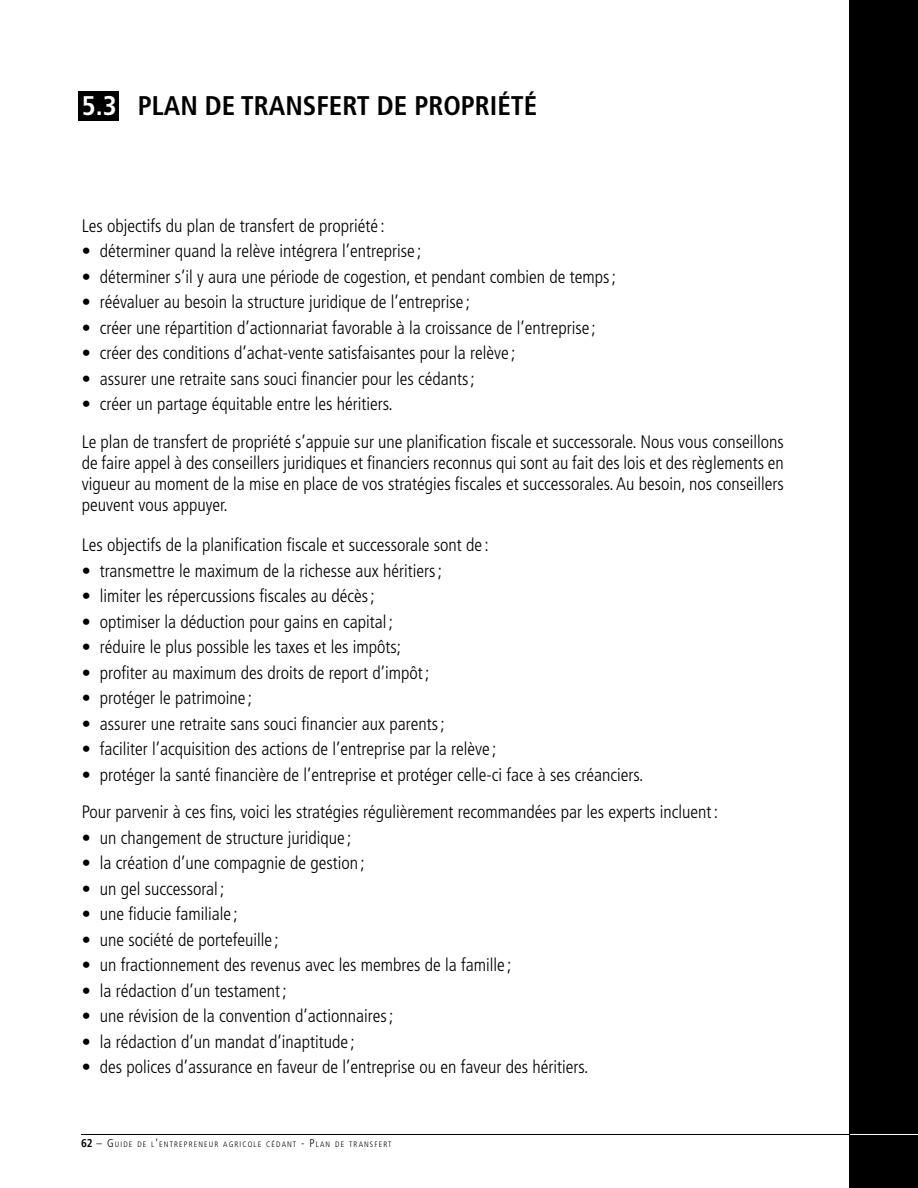
<style>
.page{position:relative;width:918px;height:1188px;background:#fff}
.page>*{position:absolute;margin:0;border:0;box-sizing:border-box;transform-origin:0 0}
.t1{font:700 condensed 27px "Frutiger";color:#000}
.t2{font:300 condensed 18px/37.5px "Frutiger";color:#000}
.t3{font:300 condensed 7.8px "Frutiger";letter-spacing:.145em;color:#000}
.s1{color:#fff}
.s2{font-weight:700;font-size:11.25px}
.s3{font-size:11.25px}
</style>
<div class="page">
<div style="left:850px;top:0;width:68px;height:1188px;background:#000"></div>
<hr style="left:849px;top:1134px;width:69px;height:1px;background:#fff">
<hr style="left:81px;top:1134px;width:769px;height:1px;background:#000">
<div style="left:78px;top:92px;width:40px;height:29px;background:#000"></div>
<h1 class="t1" style="left:82px;top:89px;width:457px"><span class="s1">5.3</span> PLAN DE TRANSFERT DE PROPRIÉTÉ</h1>
<p class="t2" style="left:82px;top:207px;width:304px">Les objectifs du plan de transfert de propriété :</p>
<p class="t2" style="left:82px;top:232px;width:341px">• déterminer quand la relève intégrera l’entreprise ;</p>
<p class="t2" style="left:82px;top:258px;width:536px">• déterminer s’il y aura une période de cogestion, et pendant combien de temps;</p>
<p class="t2" style="left:82px;top:283px;width:390px">• réévaluer au besoin la structure juridique de l’entreprise ;</p>
<p class="t2" style="left:82px;top:309px;width:516px">• créer une répartition d’actionnariat favorable à la croissance de l’entreprise ;</p>
<p class="t2" style="left:82px;top:334px;width:435px">• créer des conditions d’achat-vente satisfaisantes pour la relève ;</p>
<p class="t2" style="left:82px;top:360px;width:395px">• assurer une retraite sans souci financier pour les cédants;</p>
<p class="t2" style="left:82px;top:385px;width:704px">• créer un partage équitable entre les héritiers.<br>Le plan de transfert de propriété s’appuie sur une planification fiscale et successorale. Nous vous conseillons</p>
<p class="t2" style="left:82px;top:452px;width:704px;line-height:21px;text-align:justify">de faire appel à des conseillers juridiques et financiers reconnus qui sont au fait des lois et des règlements en vigueur au moment de la mise en place de vos stratégies fiscales et successorales. Au besoin, nos conseillers peuvent vous appuyer.</p>
<p class="t2" style="left:82px;top:526px;width:408px">Les objectifs de la planification fiscale et successorale sont de :</p>
<p class="t2" style="left:82px;top:552px;width:362px">• transmettre le maximum de la richesse aux héritiers;</p>
<p class="t2" style="left:82px;top:577px;width:294px">• limiter les répercussions fiscales au décès;</p>
<p class="t2" style="left:82px;top:603px;width:313px">• optimiser la déduction pour gains en capital ;</p>
<p class="t2" style="left:82px;top:628px;width:321px">• réduire le plus possible les taxes et les impôts;</p>
<p class="t2" style="left:82px;top:654px;width:349px">• profiter au maximum des droits de report d’impôt;</p>
<p class="t2" style="left:82px;top:679px;width:172px">• protéger le patrimoine ;</p>
<p class="t2" style="left:82px;top:705px;width:364px">• assurer une retraite sans souci financier aux parents;</p>
<p class="t2" style="left:82px;top:730px;width:416px">• faciliter l’acquisition des actions de l’entreprise par la relève ;</p>
<p class="t2" style="left:82px;top:756px;width:638px">• protéger la santé financière de l’entreprise et protéger celle-ci face à ses créanciers.<br>Pour parvenir à ces fins, voici les stratégies régulièrement recommandées par les experts incluent:</p>
<p class="t2" style="left:82px;top:819px;width:271px">• un changement de structure juridique ;</p>
<p class="t2" style="left:82px;top:844px;width:284px">• la création d’une compagnie de gestion ;</p>
<p class="t2" style="left:82px;top:870px;width:144px">• un gel successoral ;</p>
<p class="t2" style="left:82px;top:895px;width:157px">• une fiducie familiale ;</p>
<p class="t2" style="left:82px;top:921px;width:198px">• une société de portefeuille ;</p>
<p class="t2" style="left:82px;top:946px;width:431px">• un fractionnement des revenus avec les membres de la famille ;</p>
<p class="t2" style="left:82px;top:972px;width:206px">• la rédaction d’un testament;</p>
<p class="t2" style="left:82px;top:997px;width:313px">• une révision de la convention d’actionnaires;</p>
<p class="t2" style="left:82px;top:1023px;width:274px">• la rédaction d’un mandat d’inaptitude ;</p>
<p class="t2" style="left:82px;top:1049px;width:508px">• des polices d’assurance en faveur de l’entreprise ou en faveur des héritiers.</p>
<p class="t3" style="left:81px;top:1140px;width:312px"><span class="s2">62</span> <span class="s3">–</span> <span class="s3">G</span>UIDE DE L<span class="s3">’</span>ENTREPRENEUR AGRICOLE CÉDANT <span class="s3">- P</span>LAN DE TRANSFERT</p>
</div>
